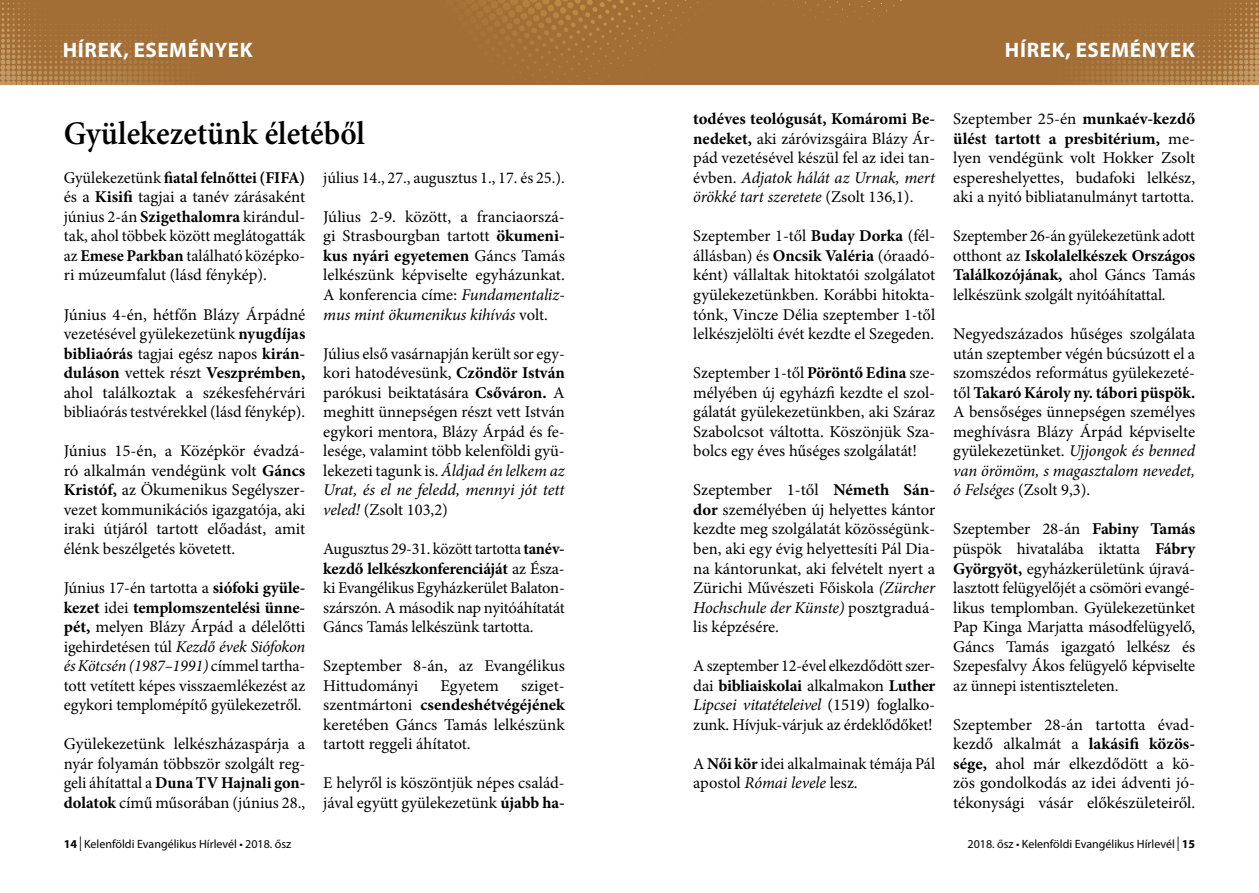
<style>
.page{position:relative;width:1259px;height:893px;background:#fff}
.page>*{position:absolute;margin:0;border:0;box-sizing:border-box;transform-origin:0 0}
.t1{font:600 33px "Minion Pro";color:#000;scale:.95 1}
.t2{font:700 21px "Myriad Pro";letter-spacing:.03em;color:#fff}
.t3{font:16.5px/19.5px "Minion Pro";letter-spacing:-.005em;color:#000;text-align:justify}
.t4{font:12px "Myriad Pro";color:#000}
.s1{font-weight:700}
.s2{font-style:italic}
.s3{font-size:21.6px}
</style>
<div class="page">
<div style="left:0;top:0;width:1259px;height:85px;background:#a36e35"></div>
<svg style="left:0;top:2px;width:163px;height:83px"></svg>
<svg style="left:1092px;top:2px;width:167px;height:83px"></svg>
<svg style="left:484px;top:0;width:418px;height:84px"></svg>
<p class="t2" style="left:63px;top:36px;width:192px">HÍREK, ESEMÉNYEK</p>
<p class="t2" style="left:1005px;top:36px;width:192px">HÍREK, ESEMÉNYEK</p>
<h1 class="t1" style="left:64px;top:110px;width:319px">Gyülekezetünk életéből</h1>
<p class="t3" style="left:64px;top:168px;width:243px">Gyülekezetünk <span class="s1">fiatal felnőttei (FIFA) </span>és a <span class="s1">Kisifi</span> tagjai a tanév zárásaként június 2-án <span class="s1">Szigethalomra</span> kirándul&shy;tak, ahol többek között meglátogatták az <span class="s1">Emese Parkban</span> található középko&shy;ri múzeumfalut (lásd fénykép).</p>
<p class="t3" style="left:64px;top:305px;width:243px">Június 4-én, hétfőn Blázy Árpádné vezetésével gyülekezetünk <span class="s1">nyugdíjas bibliaórás</span> tagjai egész napos <span class="s1">kirán&shy;duláson</span> vettek részt <span class="s1">Veszprémben, </span>ahol találkoztak a székesfehérvári bibliaórás testvérekkel (lásd fénykép).</p>
<p class="t3" style="left:64px;top:441px;width:243px">Június 15-én, a Középkör évadzá&shy;ró alkalmán vendégünk volt <span class="s1">Gáncs Kristóf,</span> az Ökumenikus Segélyszer&shy;vezet kommunikációs igazgatója, aki iraki útjáról tartott előadást, amit élénk beszélgetés követett.</p>
<p class="t3" style="left:64px;top:578px;width:243px">Június 17-én tartotta a <span class="s1">siófoki gyüle&shy;kezet</span> idei <span class="s1">templomszentelési ünne&shy;pét,</span> melyen Blázy Árpád a délelőtti igehirdetésen túl <span class="s2">Kezdő évek Siófokon és Kötcsén (1987–1991)</span> címmel tartha&shy;tott vetített képes visszaemlékezést az egykori templomépítő gyülekezetről.</p>
<p class="t3" style="left:64px;top:734px;width:243px">Gyülekezetünk lelkészházaspárja a nyár folyamán többször szolgált reg&shy;geli áhítattal a <span class="s1">Duna TV Hajnali gon&shy;dolatok</span> című műsorában (június 28.,</p>
<p class="t3" style="left:323px;top:168px;width:243px">július 14., 27., augusztus 1., 17. és 25.).</p>
<p class="t3" style="left:323px;top:207px;width:243px">Július 2-9. között, a franciaorszá&shy;gi Strasbourgban tartott <span class="s1">ökumeni&shy;kus nyári egyetemen</span> Gáncs Tamás lelkészünk képviselte egyházunkat.<br>A konferencia címe: <span class="s2">Fundamentaliz&shy;mus mint ökumenikus kihívás</span> volt.</p>
<p class="t3" style="left:323px;top:344px;width:243px">Július első vasárnapján került sor egy&shy;kori hatodévesünk, <span class="s1">Czöndör István </span>parókusi beiktatására <span class="s1">Csőváron.</span> A meghitt ünnepségen részt vett István egykori mentora, Blázy Árpád és fe&shy;lesége, valamint több kelenföldi gyü&shy;lekezeti tagunk is. <span class="s2">Áldjad én lelkem az Urat, és el ne feledd, mennyi jót tett veled!</span> (Zsolt 103,2)</p>
<p class="t3" style="left:323px;top:539px;width:243px">Augusztus 29-31. között tartotta <span class="s1">tanév&shy;kezdő lelkészkonferenciáját</span> az Észa&shy;ki Evangélikus Egyházkerület Balaton&shy;szárszón. A második nap nyitóáhítatát Gáncs Tamás lelkészünk tartotta.</p>
<p class="t3" style="left:323px;top:656px;width:243px">Szeptember 8-án, az Evangélikus<br>Hittudományi</p>
<p class="t3" style="left:440px;top:676px;width:60px">Egyetem</p>
<p class="t3" style="left:323px;top:676px;width:243px;text-indent:198px">sziget&shy;szentmártoni <span class="s1">csendeshétvégéjének </span>keretében Gáncs Tamás lelkészünk tartott reggeli áhítatot.</p>
<p class="t3" style="left:323px;top:773px;width:243px">E helyről is köszöntjük népes család&shy;jával együtt gyülekezetünk <span class="s1">újabb ha-</span></p>
<p class="t3" style="left:693px;top:109px;width:243px"><span class="s1">todéves teológusát, Komáromi Be&shy;nedeket,</span> aki záróvizsgáira Blázy Ár&shy;pád vezetésével készül fel az idei tan&shy;évben. <span class="s2">Adjatok hálát az Urnak, mert örökké tart szeretete</span> (Zsolt 136,1).</p>
<p class="t3" style="left:693px;top:226px;width:243px">Szeptember 1-től <span class="s1">Buday Dorka</span> (fél&shy;állásban) és <span class="s1">Oncsik Valéria</span> (óraadó&shy;ként) vállaltak hitoktatói szolgálatot gyülekezetünkben. Korábbi hitokta&shy;tónk, Vincze Délia szeptember 1-től lelkészjelölti évét kezdte el Szegeden.</p>
<p class="t3" style="left:693px;top:363px;width:243px">Szeptember 1-től <span class="s1">Pöröntő Edina</span> sze&shy;mélyében új egyházfi kezdte el szol&shy;gálatát gyülekezetünkben, aki Száraz Szabolcsot váltotta. Köszönjük Sza&shy;bolcs egy éves hűséges szolgálatát!</p>
<p class="t3" style="left:693px;top:480px;width:243px">Szeptember 1-től <span class="s1">Németh Sán&shy;dor</span> személyében új helyettes kántor kezdte meg szolgálatát közösségünk&shy;ben, aki egy évig helyettesíti Pál Dia&shy;na kántorunkat, aki felvételt nyert a Zürichi Művészeti Főiskola <span class="s2">(Zürcher Hochschule der Künste)</span> posztgraduá&shy;lis képzésére.</p>
<p class="t3" style="left:693px;top:656px;width:243px">A szeptember 12-ével elkezdődött szer&shy;dai <span class="s1">bibliaiskolai</span> alkalmakon <span class="s1">Luther </span><span class="s2">Lipcsei vitatételeivel</span> (1519) foglalko&shy;zunk. Hívjuk-várjuk az érdeklődőket!</p>
<p class="t3" style="left:693px;top:754px;width:243px">A <span class="s1">Női kör</span> idei alkalmainak témája Pál apostol <span class="s2">Római levele</span> lesz.</p>
<p class="t3" style="left:953px;top:109px;width:243px">Szeptember 25-én <span class="s1">munkaév-kezdő ülést tartott a presbitérium,</span> me&shy;lyen vendégünk volt Hokker Zsolt espereshelyettes, budafoki lelkész, aki a nyitó bibliatanulmányt tartotta.</p>
<p class="t3" style="left:953px;top:226px;width:243px">Szeptember 26-án gyülekezetünk adott otthont az <span class="s1">Iskolalelkészek Országos Találkozójának,</span> ahol Gáncs Tamás lelkészünk szolgált nyitóáhítattal.</p>
<p class="t3" style="left:953px;top:324px;width:243px">Negyedszázados hűséges szolgálata után szeptember végén búcsúzott el a szomszédos református gyülekezeté&shy;től <span class="s1">Takaró Károly ny. tábori püspök.<br></span>A bensőséges ünnepségen személyes meghívásra Blázy Árpád képviselte gyülekezetünket. <span class="s2">Ujjongok és benned van örömöm, s magasztalom nevedet, ó Felséges</span> (Zsolt 9,3).</p>
<p class="t3" style="left:953px;top:519px;width:243px">Szeptember 28-án <span class="s1">Fabiny Tamás </span>püspök hivatalába iktatta <span class="s1">Fábry Györgyöt,</span> egyházkerületünk újravá&shy;lasztott felügyelőjét a csömöri evangé&shy;likus templomban. Gyülekezetünket Pap Kinga Marjatta másodfelügyelő, Gáncs Tamás igazgató lelkész és Szepesfalvy Ákos felügyelő képviselte az ünnepi istentiszteleten.</p>
<p class="t3" style="left:953px;top:715px;width:243px">Szeptember 28-án tartotta évad&shy;kezdő alkalmát a <span class="s1">lakásifi közös&shy;sége,</span> ahol már elkezdődött a kö&shy;zös gondolkodás az idei ádventi jó&shy;tékonysági vásár előkészületeiről.</p>
<p class="t4" style="left:64px;top:837px;width:229px"><span class="s1">14</span> <span class="s3">I</span> Kelenföldi Evangélikus Hírlevél • 2018. ősz</p>
<p class="t4" style="left:967px;top:837px;width:229px">2018. ősz • Kelenföldi Evangélikus Hírlevél <span class="s3">I</span> <span class="s1">15</span></p>
</div>
